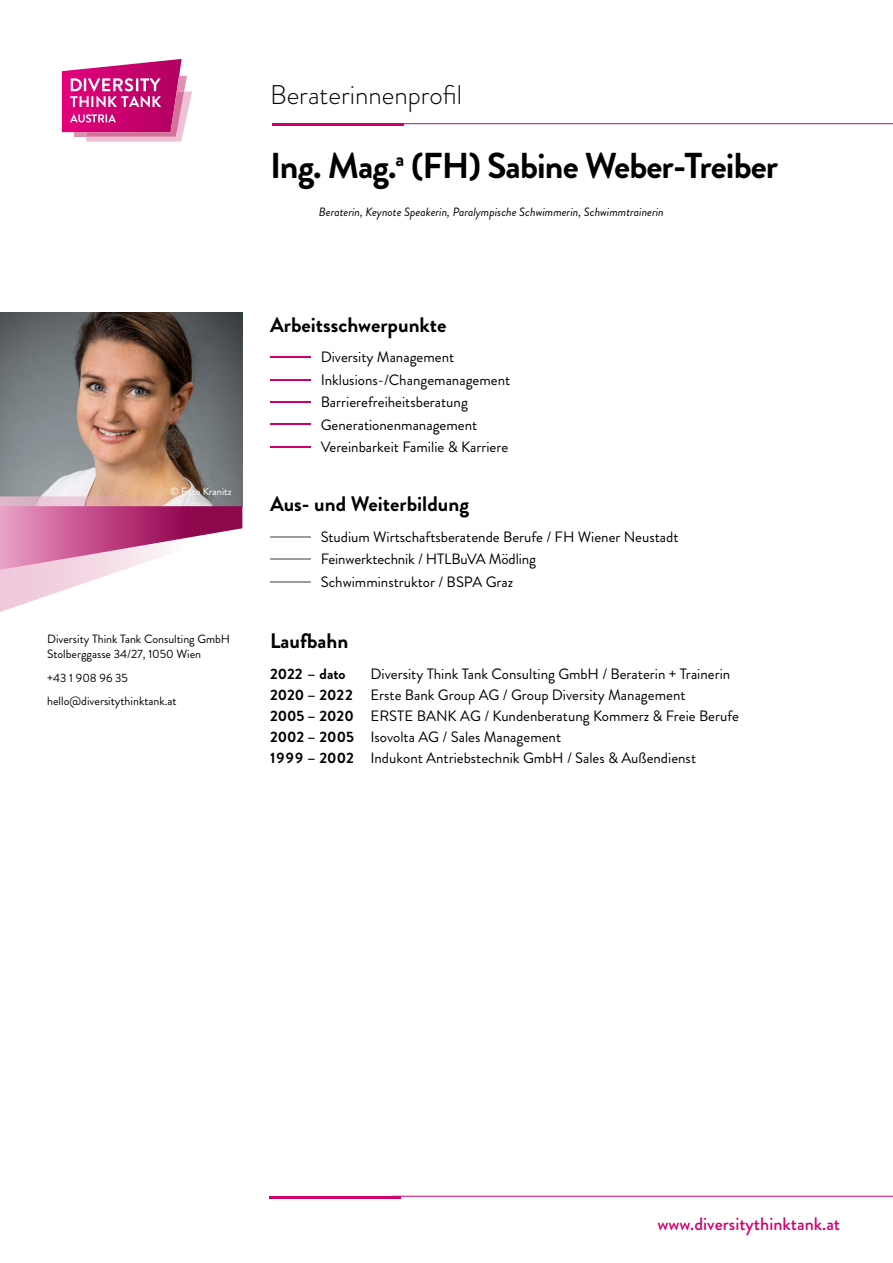
<style>
.page{position:relative;width:893px;height:1263px;background:#fff}
.page>*{position:absolute;margin:0;border:0;box-sizing:border-box;transform-origin:0 0}
.DTTA_Haupttitel{font:700 36px "Brandon Grotesque";letter-spacing:-.025em;color:#000}
.t1{font:300 27px "Brandon Grotesque";color:#000}
.DTTA_Titel_2{font:700 21px "Brandon Grotesque";color:#000}
.t2{font:500 18px "Brandon Grotesque";color:#ce0070}
.DTTA_Fließtext_Stand{font:15px "Brandon Grotesque";color:#000}
.t3{font:700 15px "Brandon Grotesque";color:#000}
.t4{font:12px "Brandon Grotesque";color:#000}
.DTTA_Fließtext_Stand-2{font:italic 12px "Brandon Grotesque";color:#000}
.t5{font:10.5px "Brandon Grotesque";color:#fff}
.s1{font-weight:700}
</style>
<div class="page">
<hr style="left:270px;top:356px;width:41px;height:2px;background:#ce0070">
<hr style="left:270px;top:379px;width:41px;height:1px;background:#ce0070">
<hr style="left:270px;top:401px;width:41px;height:2px;background:#ce0070">
<hr style="left:270px;top:423px;width:41px;height:2px;background:#ce0070">
<hr style="left:270px;top:446px;width:41px;height:2px;background:#ce0070">
<hr style="left:270px;top:536px;width:41px;height:2px;background:#9b9c9c">
<hr style="left:270px;top:559px;width:41px;height:1px;background:#9b9c9c">
<hr style="left:270px;top:581px;width:41px;height:2px;background:#9b9c9c">
<svg style="left:62px;top:59px;width:130px;height:83px"></svg>
<img style="left:0;top:313px;width:242px;height:183px">
<hr style="left:309px;top:123px;width:584px;height:1px;background:#ce0070">
<hr style="left:272px;top:123px;width:131px;height:3px;background:#ce0070">
<hr style="left:393px;top:1196px;width:500px;height:1px;background:#ce0070">
<hr style="left:270px;top:1196px;width:131px;height:2px;background:#ce0070">
<svg style="left:0;top:496px;width:242px;height:116px"></svg>
<p class="t1" style="left:270px;top:76px;width:194px">Beraterinnenprofil</p>
<p class="DTTA_Haupttitel" style="left:270px;top:141px;width:510px">Ing. Mag.<sup>a</sup> (FH) Sabine Weber-Treiber</p>
<p class="DTTA_Fließtext_Stand-2" style="left:319px;top:203px;width:346px">Beraterin, Keynote Speakerin, Paralympische Schwimmerin, Schwimmtrainerin</p>
<p class="t5" style="left:170px;top:484px;width:63px">© Foto Kranitz</p>
<p class="t4" style="left:47px;top:631px;width:184px">Diversity Think Tank Consulting GmbH</p>
<p class="t4" style="left:47px;top:646px;width:155px">Stolberggasse 34/27, 1050 Wien</p>
<p class="t4" style="left:47px;top:669px;width:82px">+43 1 908 96 35</p>
<p class="t4" style="left:47px;top:693px;width:131px">hello@diversitythinktank.at</p>
<p class="DTTA_Titel_2" style="left:270px;top:310px;width:178px">Arbeitsschwerpunkte</p>
<p class="DTTA_Fließtext_Stand" style="left:321px;top:347px;width:135px">Diversity Management</p>
<p class="DTTA_Fließtext_Stand" style="left:321px;top:369px;width:191px">Inklusions-/Changemanagement</p>
<p class="DTTA_Fließtext_Stand" style="left:321px;top:392px;width:149px">Barrierefreiheitsberatung</p>
<p class="DTTA_Fließtext_Stand" style="left:321px;top:414px;width:158px">Generationenmanagement</p>
<p class="DTTA_Fließtext_Stand" style="left:321px;top:437px;width:189px">Vereinbarkeit Familie &amp; Karriere</p>
<p class="DTTA_Titel_2" style="left:270px;top:489px;width:201px">Aus- und Weiterbildung</p>
<p class="DTTA_Fließtext_Stand" style="left:321px;top:526px;width:359px">Studium Wirtschaftsberatende Berufe / FH Wiener Neustadt</p>
<p class="DTTA_Fließtext_Stand" style="left:321px;top:549px;width:217px">Feinwerktechnik / HTLBuVA Mödling</p>
<p class="DTTA_Fließtext_Stand" style="left:321px;top:571px;width:194px">Schwimminstruktor / BSPA Graz</p>
<p class="DTTA_Titel_2" style="left:270px;top:626px;width:80px">Laufbahn</p>
<p class="t3" style="left:270px;top:664px;width:77px">2022 – dato</p>
<p class="DTTA_Fließtext_Stand" style="left:370px;top:664px;width:361px">Diversity Think Tank Consulting GmbH / Beraterin + Trainerin</p>
<p class="DTTA_Fließtext_Stand" style="left:270px;top:685px;width:417px"><span class="s1">2020 – 2022</span> Erste Bank Group AG / Group Diversity Management</p>
<p class="DTTA_Fließtext_Stand" style="left:270px;top:706px;width:471px"><span class="s1">2005 – 2020</span> ERSTE BANK AG / Kundenberatung Kommerz &amp; Freie Berufe</p>
<p class="DTTA_Fließtext_Stand" style="left:270px;top:727px;width:293px"><span class="s1">2002 – 2005</span> Isovolta AG / Sales Management</p>
<p class="DTTA_Fließtext_Stand" style="left:270px;top:748px;width:428px"><span class="s1">1999 – 2002</span> Indukont Antriebstechnik GmbH / Sales &amp; Außendienst</p>
<p class="t2" style="left:657px;top:1211px;width:184px">www.diversitythinktank.at</p>
</div>
